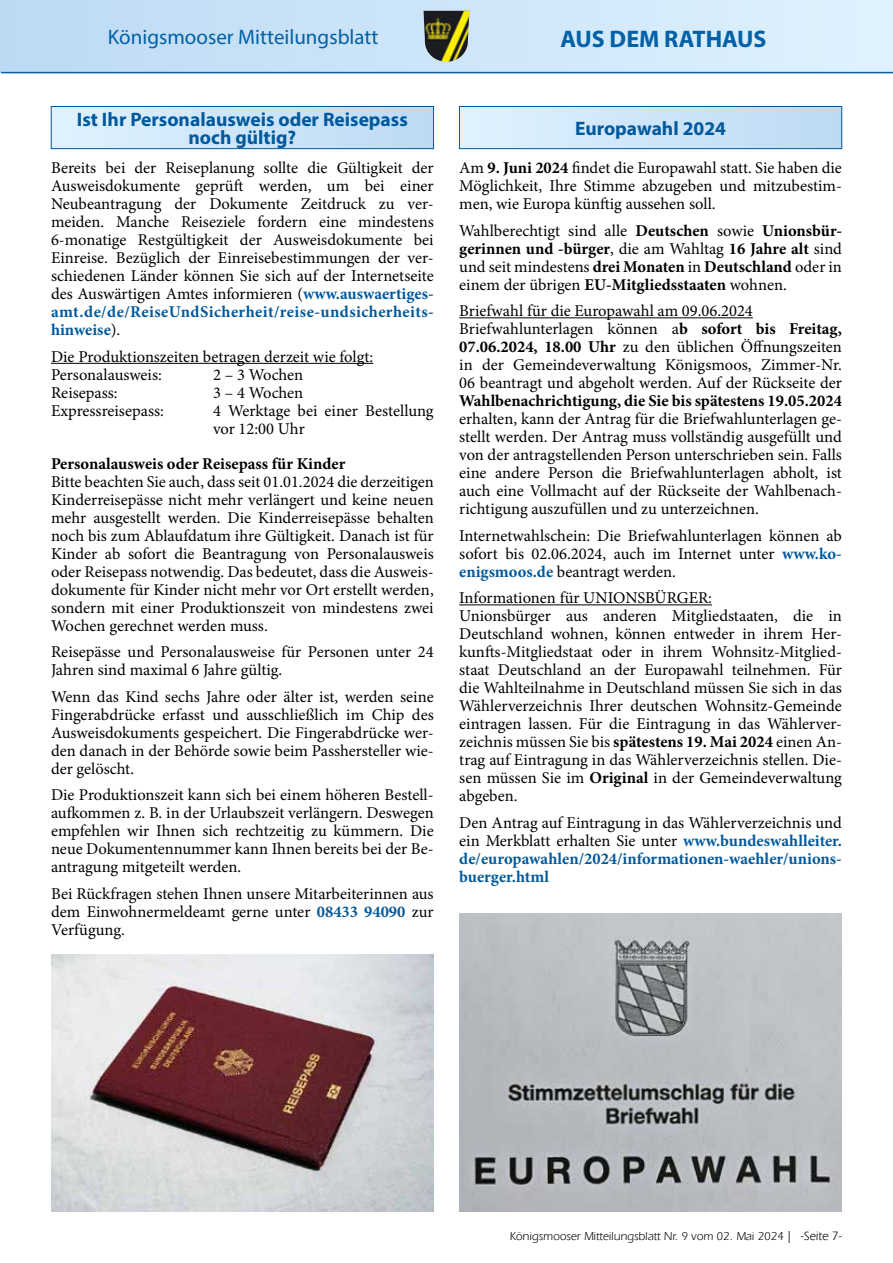
<style>
.page{position:relative;width:893px;height:1263px;background:#fff}
.page>*{position:absolute;margin:0;border:0;box-sizing:border-box;transform-origin:0 0}
.t1{font:700 24px "Myriad Pro";color:#0061a7}
.t2{font:21px "Myriad Pro";color:#0061a7}
.t3{font:700 19.5px/18px "Myriad Pro";color:#00599c;text-align:center}
.t4{font:16.5px/18px "Minion Pro";color:#000;text-align:justify}
.t5{font:700 16.5px/18px "Minion Pro";color:#00599c;text-align:justify}
.t6{font:700 16.5px "Minion Pro";color:#000}
.t7{font:11.7px "ITC Eras LT";color:#000}
.s1{font-weight:700;color:#00599c}
.s2{font-weight:700}
.s3{font-weight:400;color:#000}
.s4{font-size:12px}
.s5{font-size:12.45px}
</style>
<div class="page">
<div style="left:0;top:0;width:893px;height:73px;background:linear-gradient(to right,#bdd9f3,#dff1fd)"></div>
<hr style="left:1px;top:72px;width:892px;height:1px;background:#0061a7">
<img style="left:423px;top:11px;width:46px;height:51px">
<div style="left:51px;top:106px;width:383px;height:43px;background:linear-gradient(to right,#e0f2fd,#bddaf4)"></div>
<div style="left:51px;top:106px;width:383px;height:43px;border:1px solid #00599c"></div>
<hr style="left:51px;top:363px;width:322px;height:1px;background:#000">
<img style="left:51px;top:954px;width:383px;height:258px">
<div style="left:459px;top:106px;width:383px;height:43px;background:linear-gradient(to right,#e0f2fd,#bddaf4)"></div>
<div style="left:459px;top:106px;width:383px;height:43px;border:1px solid #00599c"></div>
<hr style="left:459px;top:317px;width:294px;height:1px;background:#000">
<hr style="left:459px;top:604px;width:253px;height:1px;background:#000">
<img style="left:459px;top:914px;width:383px;height:298px">
<p class="t2" style="left:108px;top:24px;width:272px">Königsmooser Mitteilungsblatt</p>
<h1 class="t1" style="left:561px;top:23px;width:207px">AUS DEM RATHAUS</h1>
<p class="t3" style="left:77px;top:110px;width:332px">Ist Ihr Personalausweis oder Reisepass noch gültig?</p>
<p class="t4" style="left:51px;top:159px;width:384px">Bereits bei der Reiseplanung sollte die Gültigkeit der Ausweisdokumente geprüft werden, um bei einer Neubeantragung der Dokumente Zeitdruck zu ver&shy;meiden. Manche Reiseziele fordern eine mindestens 6-monatige Restgültigkeit der Ausweisdokumente bei Einreise. Bezüglich der Einreisebestimmungen der ver&shy;schiedenen Länder können Sie sich auf der Internetseite des Auswärtigen Amtes informieren (<span class="s1">www.auswaertiges&shy;amt.de/de/ReiseUndSicherheit/reise-undsicherheits&shy;hinweise</span>).</p>
<p class="t4" style="left:51px;top:347px;width:324px">Die Produktionszeiten betragen derzeit wie folgt:<br>Personalausweis:</p>
<p class="t4" style="left:213px;top:365px;width:92px">2 – 3 Wochen</p>
<p class="t4" style="left:51px;top:383px;width:68px">Reisepass:</p>
<p class="t4" style="left:213px;top:383px;width:92px">3 – 4 Wochen</p>
<p class="t4" style="left:51px;top:401px;width:114px">Expressreisepass:</p>
<p class="t4" style="left:213px;top:401px;width:222px">4 Werktage bei einer Bestellung vor 12:00 Uhr</p>
<p class="t6" style="left:51px;top:452px;width:296px">Personalausweis oder Reisepass für Kinder</p>
<p class="t4" style="left:51px;top:472px;width:384px">Bitte beachten Sie auch, dass seit 01.01.2024 die derzeitigen Kinderreisepässe nicht mehr verlängert und keine neuen mehr ausgestellt werden. Die Kinderreisepässe behalten noch bis zum Ablaufdatum ihre Gültigkeit. Danach ist für Kinder ab sofort die Beantragung von Personalausweis oder Reisepass notwendig. Das bedeutet, dass die Ausweis&shy;dokumente für Kinder nicht mehr vor Ort erstellt werden, sondern mit einer Produktionszeit von mindestens zwei Wochen gerechnet werden muss.</p>
<p class="t4" style="left:51px;top:643px;width:384px">Reisepässe und Personalausweise für Personen unter 24<br>Jahren sind maximal 6 Jahre gültig.</p>
<p class="t4" style="left:51px;top:688px;width:384px">Wenn das Kind sechs Jahre oder älter ist, werden seine Fingerabdrücke erfasst und ausschließlich im Chip des Ausweisdokuments gespeichert. Die Fingerabdrücke wer&shy;den danach in der Behörde sowie beim Passhersteller wie&shy;der gelöscht.</p>
<p class="t4" style="left:51px;top:786px;width:384px">Die Produktionszeit kann sich bei einem höheren Bestell&shy;aufkommen z. B. in der Urlaubszeit verlängern. Deswegen empfehlen wir Ihnen sich rechtzeitig zu kümmern. Die neue Dokumentennummer kann Ihnen bereits bei der Be&shy;antragung mitgeteilt werden.</p>
<p class="t4" style="left:51px;top:885px;width:384px">Bei Rückfragen stehen Ihnen unsere Mitarbeiterinnen aus dem Einwohnermeldeamt gerne unter <span class="s1">08433 94090</span> zur Verfügung.</p>
<p class="t3" style="left:575px;top:119px;width:152px">Europawahl 2024</p>
<p class="t4" style="left:459px;top:159px;width:384px">Am <span class="s2">9. Juni 2024</span> findet die Europawahl statt. Sie haben die Möglichkeit, Ihre Stimme abzugeben und mitzubestim&shy;men, wie Europa künftig aussehen soll.</p>
<p class="t4" style="left:459px;top:221px;width:384px">Wahlberechtigt sind alle <span class="s2">Deutschen</span> sowie <span class="s2">Unionsbür&shy;gerinnen und -bürger</span>, die am Wahltag <span class="s2">16 Jahre alt</span> sind und seit mindestens <span class="s2">drei Monaten</span> in <span class="s2">Deutschland</span> oder in einem der übrigen <span class="s2">EU-Mitgliedsstaaten</span> wohnen.</p>
<p class="t4" style="left:459px;top:302px;width:384px;text-align:left">Briefwahl für die Europawahl am 09.06.2024<br>Briefwahlunterlagen können a<span class="s2">b sofort bis Freitag, 07.06.2024, 18.00 Uhr</span> zu den üblichen Öffnungszeiten in der Gemeindeverwaltung Königsmoos, Zimmer-Nr.<br>06 beantragt und abgeholt werden. Auf der Rückseite der</p>
<p class="t6" style="left:459px;top:389px;width:384px">Wahlbenachrichtigung, die Sie bis spätestens 19.05.2024</p>
<p class="t4" style="left:459px;top:410px;width:384px">erhalten, kann der Antrag für die Briefwahlunterlagen ge&shy;stellt werden. Der Antrag muss vollständig ausgefüllt und von der antragstellenden Person unterschrieben sein. Falls eine andere Person die Briefwahlunterlagen abholt, ist auch eine Vollmacht auf der Rückseite der Wahlbenach&shy;richtigung auszufüllen und zu unterzeichnen.</p>
<p class="t4" style="left:459px;top:526px;width:384px">Internetwahlschein: Die Briefwahlunterlagen können ab sofort bis 02.06.2024, auch im Internet unter <span class="s1">www.ko&shy;enigsmoos.de</span> beantragt werden.</p>
<p class="t4" style="left:459px;top:589px;width:384px;text-align:left">Informationen für UNIONSBÜRGER:<br>Unionsbürger aus anderen Mitgliedstaaten, die in Deutschland wohnen, können entweder in ihrem Her&shy;kunfts-Mitgliedstaat oder in ihrem Wohnsitz-Mitglied&shy;staat Deutschland an der Europawahl teilnehmen. Für die Wahlteilnahme in Deutschland müssen Sie sich in das Wählerverzeichnis Ihrer deutschen Wohnsitz-Gemeinde eintragen lassen. Für die Eintragung in das Wählerver&shy;zeichnis müssen Sie bis <span class="s2">spätestens 19. Mai 2024</span> einen An&shy;trag auf Eintragung in das Wählerverzeichnis stellen. Die&shy;sen müssen Sie im <span class="s2">Original</span> in der Gemeindeverwaltung abgeben.</p>
<p class="t5" style="left:459px;top:813px;width:384px"><span class="s3">Den Antrag auf Eintragung in das Wählerverzeichnis und ein Merkblatt erhalten Sie unter</span> www.bundeswahlleiter. de/europawahlen/2024/informationen-waehler/unions&shy;buerger.html</p>
<p class="t7" style="left:510px;top:1229px;width:334px">Königsmooser Mitteilungsblatt Nr. 9 vom 02. Mai 2024 <span class="s4">|</span> <span class="s5">-Seite 7-</span></p>
</div>
